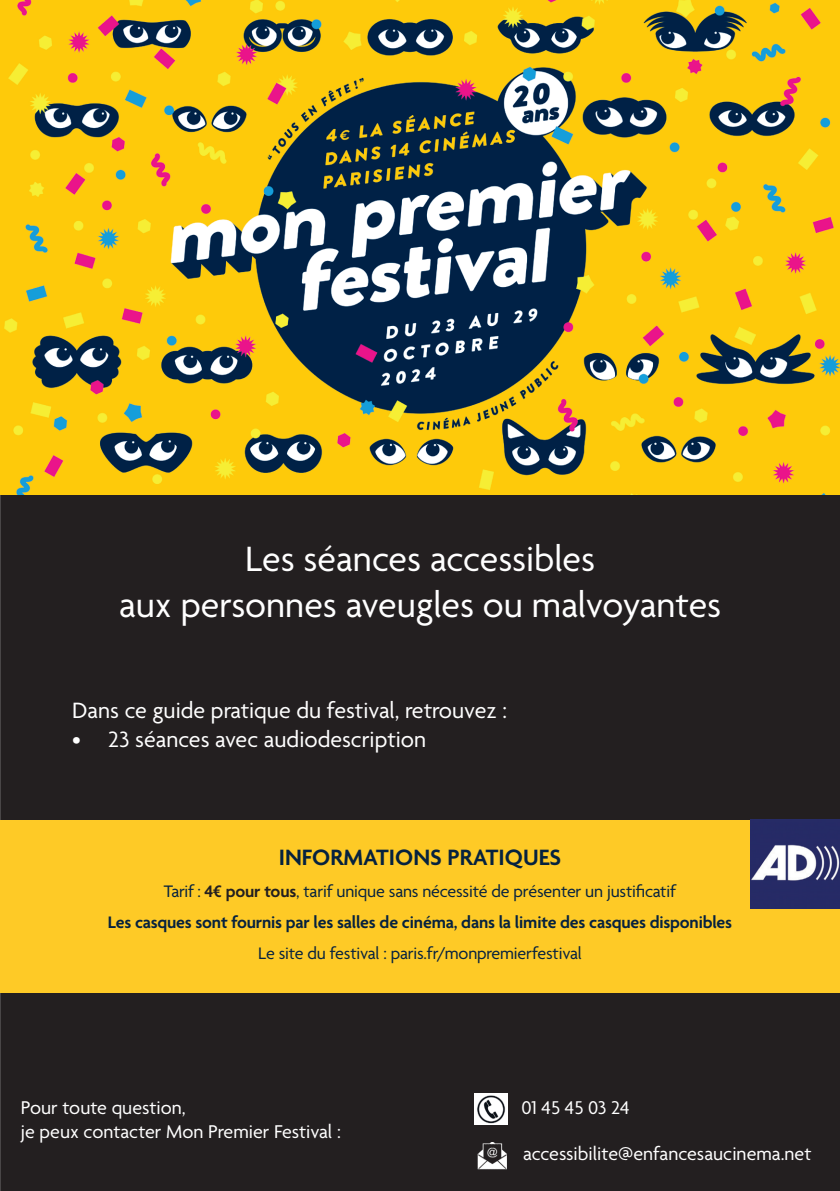
<style>
.page{position:relative;width:840px;height:1191px;background:#fff}
.page>*{position:absolute;margin:0;border:0;box-sizing:border-box;transform-origin:0 0}
.t1{font:38px/45.6px "Agenda";color:#fff;text-align:center}
.t2{font:24px "Agenda";color:#fff}
.t3{font:600 24px "Agenda";color:#06223f}
.t4{font:20px/24px "Agenda";color:#fff}
.t5{font:600 18px/31.4px "Agenda";letter-spacing:-.01em;color:#06223f;text-align:center}
.t6{font:18px "Agenda";letter-spacing:-.01em;color:#06223f}
.s1{font-weight:400}
.s2{color:#231f20}
</style>
<div class="page">
<div style="left:0;top:494px;width:839px;height:697px;background:#231f20"></div>
<img style="left:0;top:0;width:839px;height:494px">
<div style="left:0;top:820px;width:839px;height:172px;background:#feca26"></div>
<img style="left:474px;top:1093px;width:33px;height:31px">
<img style="left:474px;top:1142px;width:32px;height:28px">
<img style="left:750px;top:820px;width:89px;height:89px">
<h1 class="t1" style="left:119px;top:539px;width:603px">Les séances accessibles<br>aux personnes aveugles ou malvoyantes</h1>
<h2 class="t2" style="left:72px;top:697px;width:436px">Dans ce guide pratique du festival, retrouvez :</h2>
<h2 class="t2" style="left:72px;top:726px;width:355px">• 23 séances avec audiodescription</h2>
<h2 class="t3" style="left:278px;top:844px;width:284px">INFORMATIONS PRATIQUES</h2>
<p class="t5" style="left:108px;top:876px;width:625px"><span class="s1">Tarif :</span> <span class="s2">4€ pour tous</span><span class="s1">, tarif unique sans nécessité de présenter un justificatif<br></span>Les casques sont fournis par les salles de cinéma, dans la limite des casques disponibles</p>
<p class="t6" style="left:258px;top:944px;width:325px">Le site du festival : paris.fr/monpremierfestival</p>
<p class="t4" style="left:21px;top:1097px;width:321px">Pour toute question,<br>je peux contacter Mon Premier Festival :</p>
<p class="t4" style="left:521px;top:1097px;width:110px">01 45 45 03 24</p>
<p class="t4" style="left:523px;top:1143px;width:290px">accessibilite@enfancesaucinema.net</p>
</div>
